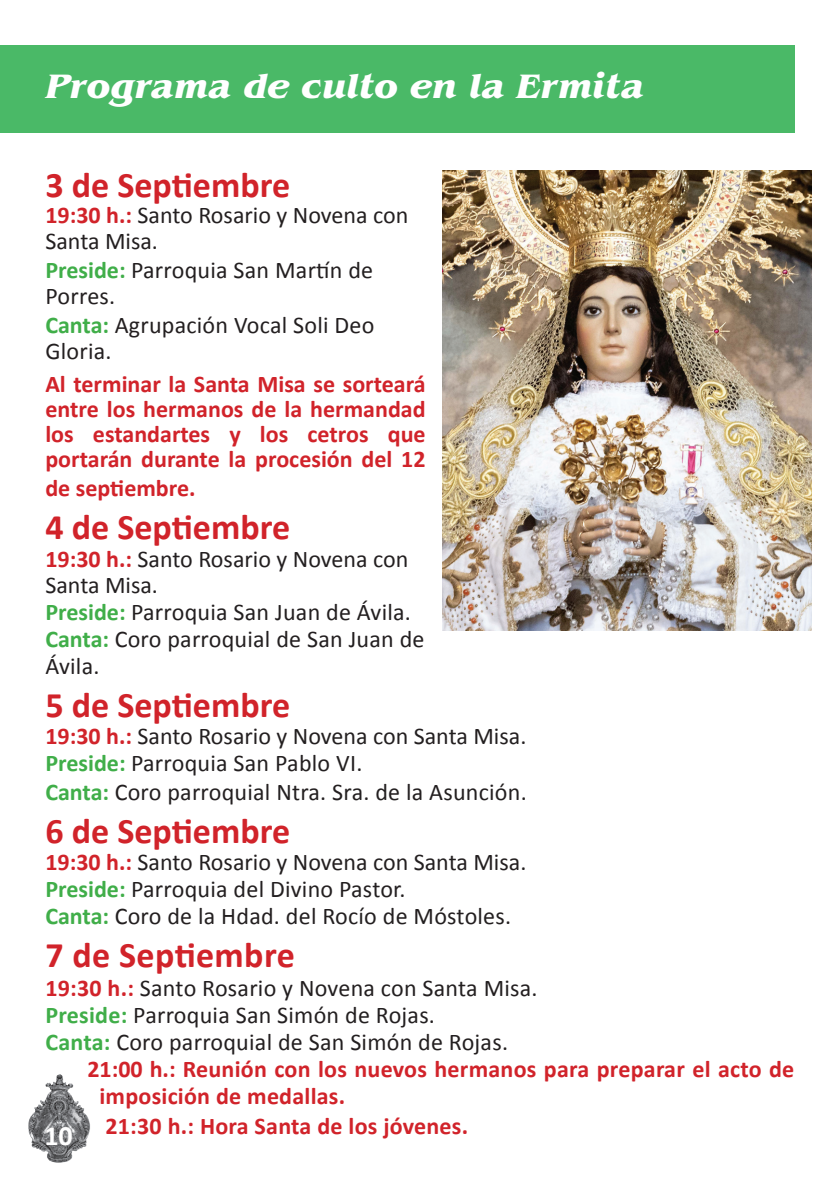
<style>
.page{position:relative;width:840px;height:1191px;background:#fff}
.page>*{position:absolute;margin:0;border:0;box-sizing:border-box;transform-origin:0 0}
.t1{font:700 36px "Calibri";color:#d1232a}
.t2{font:italic 700 35px "Benguiat Std";color:#fff}
.t3{font:700 28px "Calibri";color:#fff}
.t4{font:24px/26.8px "Calibri";letter-spacing:.01em;color:#231f20}
.t5{font:700 24px/25px "Calibri";letter-spacing:.005em;color:#d1232a;text-align:justify}
.s1{font-weight:700;color:#d1232a}
.s2{font-weight:700;color:#40ae49}
</style>
<div class="page">
<img style="left:442px;top:170px;width:369px;height:461px">
<div style="left:0;top:45px;width:794px;height:88px;background:#4ab967"></div>
<img style="left:44px;top:1074px;width:16px;height:27px">
<h2 class="t2" style="left:45px;top:65px;width:599px">Programa de culto en la Ermita</h2>
<h1 class="t1" style="left:45px;top:162px;width:246px">3 de Septiembre</h1>
<p class="t4" style="left:45px;top:202px;width:364px;line-height:26px"><span class="s1">19:30 h.:</span> Santo Rosario y Novena con<br>Santa Misa.</p>
<p class="t4" style="left:45px;top:257px;width:329px;line-height:26px"><span class="s2">Preside:</span> Parroquia San Martín de<br>Porres.</p>
<p class="t4" style="left:45px;top:312px;width:330px;line-height:26px"><span class="s2">Canta:</span> Agrupación Vocal Soli Deo<br>Gloria.</p>
<p class="t5" style="left:45px;top:372px;width:381px">Al terminar la Santa Misa se sorteará entre los hermanos de la hermandad los estandartes y los cetros que portarán durante la procesión del 12</p>
<p class="t5" style="left:45px;top:476px;width:152px">de septiembre.</p>
<h1 class="t1" style="left:45px;top:504px;width:246px">4 de Septiembre</h1>
<p class="t4" style="left:45px;top:545px;width:380px"><span class="s1">19:30 h.:</span> Santo Rosario y Novena con<br>Santa Misa.<br><span class="s2">Preside:</span> Parroquia San Juan de Ávila.<br><span class="s2">Canta:</span> Coro parroquial de San Juan de<br>Ávila.</p>
<h1 class="t1" style="left:45px;top:682px;width:246px">5 de Septiembre</h1>
<p class="t4" style="left:45px;top:722px;width:482px;line-height:27.6px"><span class="s1">19:30 h.:</span> Santo Rosario y Novena con Santa Misa.<br><span class="s2">Preside:</span> Parroquia San Pablo VI.<br><span class="s2">Canta:</span> Coro parroquial Ntra. Sra. de la Asunción.</p>
<h1 class="t1" style="left:45px;top:807px;width:246px">6 de Septiembre</h1>
<p class="t4" style="left:45px;top:848px;width:482px"><span class="s1">19:30 h.:</span> Santo Rosario y Novena con Santa Misa.<br><span class="s2">Preside:</span> Parroquia del Divino Pastor.<br><span class="s2">Canta:</span> Coro de la Hdad. del Rocío de Móstoles.</p>
<h1 class="t1" style="left:45px;top:932px;width:251px">7 de Septiembre</h1>
<p class="t4" style="left:45px;top:974px;width:493px"><span class="s1">19:30 h.:</span> Santo Rosario y Novena con Santa Misa.<br><span class="s2">Preside:</span> Parroquia San Simón de Rojas.<br><span class="s2">Canta:</span> Coro parroquial de San Simón de Rojas.</p>
<p class="t5" style="left:99px;top:1055px;width:696px;line-height:27px;text-indent:-12px">21:00 h.: Reunión con los nuevos hermanos para preparar el acto de imposición de medallas.</p>
<p class="t5" style="left:105px;top:1113px;width:364px">21:30 h.: Hora Santa de los jóvenes.</p>
<p class="t3" style="left:44px;top:1117px;width:30px">10</p>
</div>
